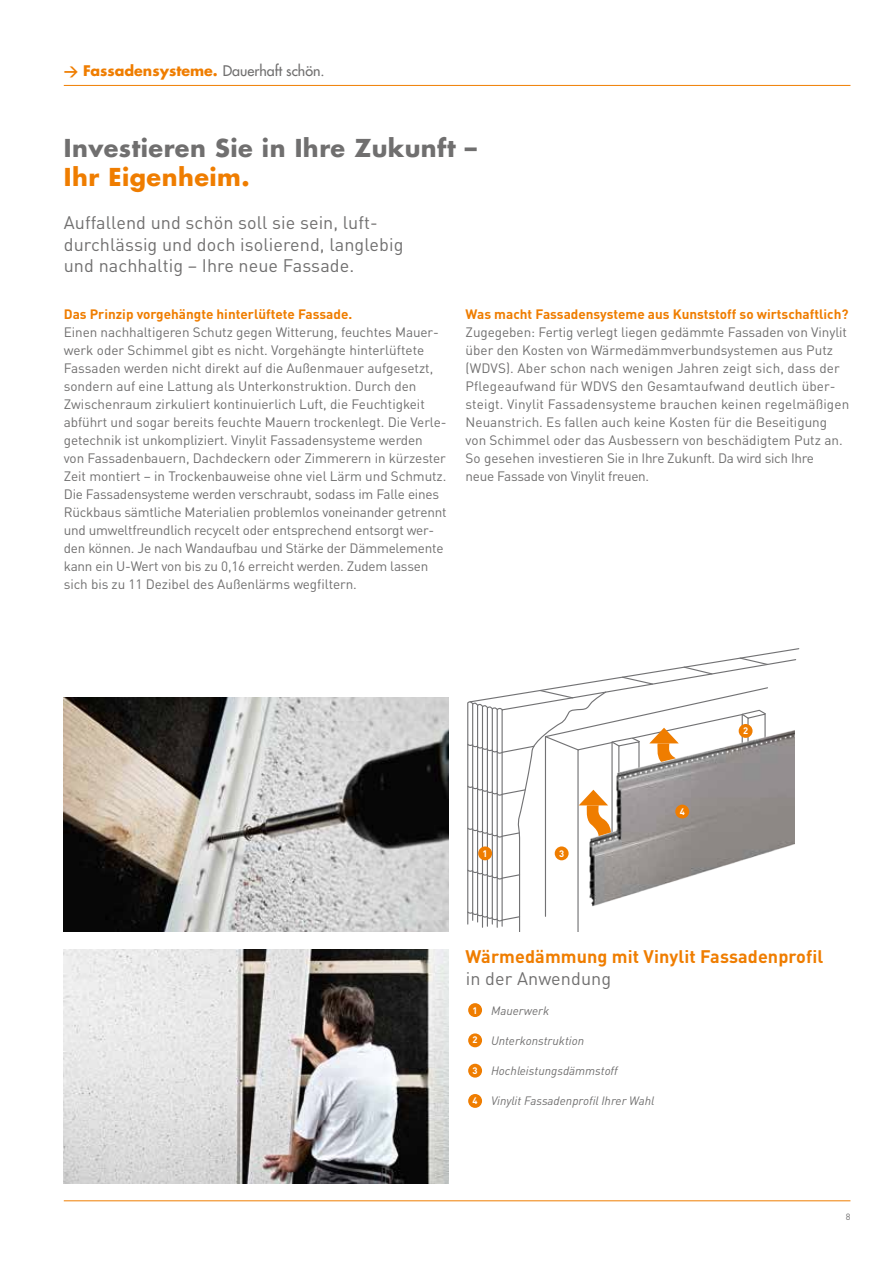
<style>
.page{position:relative;width:893px;height:1263px;background:#fff}
.page>*{position:absolute;margin:0;border:0;box-sizing:border-box;transform-origin:0 0}
.t1{font:700 24px "Futura LT Pro";letter-spacing:.02em;color:#706f6f}
.t2{font:700 24px "Futura LT Pro";letter-spacing:.02em;color:#ef7d00}
.t3{font:18px/21.6px "DIN Pro";letter-spacing:.005em;color:#706f6f}
.t4{font:700 18px "DIN Pro";letter-spacing:.005em;color:#ef7d00}
.t5{font:700 14.25px "Futura LT Pro";color:#ef7d00}
.t6{font:13.5px/18px "DIN Pro";letter-spacing:-.005em;color:#706f6f}
.t7{font:700 13.5px "DIN Pro";color:#ef7d00}
.t8{font:italic 12px "DIN Pro";color:#706f6f}
.t9{font:700 9.3px "DIN Pro";color:#fff}
.t10{font:9px "DIN Pro";color:#706f6f}
.s1{font-family:"DIN Pro"}
.s2{font-weight:500;color:#706f6f}
</style>
<div class="page">
<hr style="left:64px;top:85px;width:786px;height:1px;background:#ef7d00">
<div style="left:468px;top:1003px;width:14px;height:14px;background:#ef7d00;border-radius:50%"></div>
<div style="left:468px;top:1033px;width:14px;height:14px;background:#ef7d00;border-radius:50%"></div>
<div style="left:468px;top:1064px;width:14px;height:13px;background:#ef7d00;border-radius:50%"></div>
<div style="left:468px;top:1094px;width:14px;height:14px;background:#ef7d00;border-radius:50%"></div>
<img style="left:64px;top:697px;width:385px;height:234px">
<img style="left:64px;top:949px;width:385px;height:234px">
<svg style="left:467px;top:648px;width:333px;height:283px"></svg>
<div style="left:739px;top:724px;width:13px;height:14px;background:#ef7d00;border-radius:50%"></div>
<hr style="left:64px;top:1200px;width:786px;height:1px;background:#ef7d00">
<p class="t5" style="left:64px;top:59px;width:262px"><span class="s1">→</span> Fassadensysteme. <span class="s2">Dauerhaft schön.</span></p>
<h1 class="t1" style="left:64px;top:130px;width:415px">Investieren Sie in Ihre Zukunft –</h1>
<h1 class="t2" style="left:64px;top:158px;width:187px">Ihr Eigenheim.</h1>
<h2 class="t3" style="left:64px;top:210px;width:341px">Auffallend und schön soll sie sein, luft&shy;durchlässig und doch isolierend, langlebig und nachhaltig – Ihre neue Fassade.</h2>
<p class="t7" style="left:64px;top:303px;width:290px">Das Prinzip vorgehängte hinterlüftete Fassade.</p>
<p class="t6" style="left:64px;top:322px;width:384px">Einen nachhaltigeren Schutz gegen Witterung, feuchtes Mauer&shy;werk oder Schimmel gibt es nicht. Vorgehängte hinterlüftete Fassaden werden nicht direkt auf die Außenmauer aufgesetzt, sondern auf eine Lattung als Unterkonstruktion. Durch den Zwischenraum zirkuliert kontinuierlich Luft, die Feuchtigkeit abführt und sogar bereits feuchte Mauern trockenlegt. Die Verle&shy;getechnik ist unkompliziert. Vinylit Fassadensysteme werden von Fassadenbauern, Dachdeckern oder Zimmerern in kürzester Zeit montiert – in Trockenbauweise ohne viel Lärm und Schmutz.<br>Die Fassadensysteme werden verschraubt, sodass im Falle eines Rückbaus sämtliche Materialien problemlos voneinander getrennt und umweltfreundlich recycelt oder entsprechend entsorgt wer&shy;den können. Je nach Wandaufbau und Stärke der Dämmelemente kann ein U-Wert von bis zu 0,16 erreicht werden. Zudem lassen sich bis zu 11 Dezibel des Außenlärms wegfiltern.</p>
<p class="t7" style="left:466px;top:303px;width:384px">Was macht Fassadensysteme aus Kunststoff so wirtschaftlich?</p>
<p class="t6" style="left:466px;top:322px;width:385px">Zugegeben: Fertig verlegt liegen gedämmte Fassaden von Vinylit über den Kosten von Wärmedämmverbundsystemen aus Putz (WDVS). Aber schon nach wenigen Jahren zeigt sich, dass der Pflegeaufwand für WDVS den Gesamtaufwand deutlich über&shy;steigt. Vinylit Fassadensysteme brauchen keinen regelmäßigen Neuanstrich. Es fallen auch keine Kosten für die Beseitigung von Schimmel oder das Ausbessern von beschädigtem Putz an.<br>So gesehen investieren Sie in Ihre Zukunft. Da wird sich Ihre<br>neue Fassade von Vinylit freuen.</p>
<p class="t9" style="left:483px;top:846px;width:7px">1</p>
<p class="t9" style="left:559px;top:845px;width:7px">3</p>
<p class="t9" style="left:680px;top:804px;width:7px">4</p>
<p class="t9" style="left:743px;top:723px;width:7px">2</p>
<h2 class="t4" style="left:466px;top:941px;width:359px">Wärmedämmung mit Vinylit Fassadenprofil</h2>
<h2 class="t3" style="left:466px;top:965px;width:147px">in der Anwendung</h2>
<p class="t9" style="left:473px;top:1002px;width:7px">1</p>
<p class="t9" style="left:473px;top:1032px;width:7px">2</p>
<p class="t9" style="left:473px;top:1063px;width:7px">3</p>
<p class="t9" style="left:472px;top:1093px;width:7px">4</p>
<p class="t8" style="left:491px;top:1001px;width:60px">Mauerwerk</p>
<p class="t8" style="left:491px;top:1031px;width:95px">Unterkonstruktion</p>
<p class="t8" style="left:491px;top:1061px;width:128px">Hochleistungsdämmstoff</p>
<p class="t8" style="left:491px;top:1091px;width:165px">Vinylit Fassadenprofil Ihrer Wahl</p>
<p class="t10" style="left:846px;top:1209px;width:6px">8</p>
</div>
